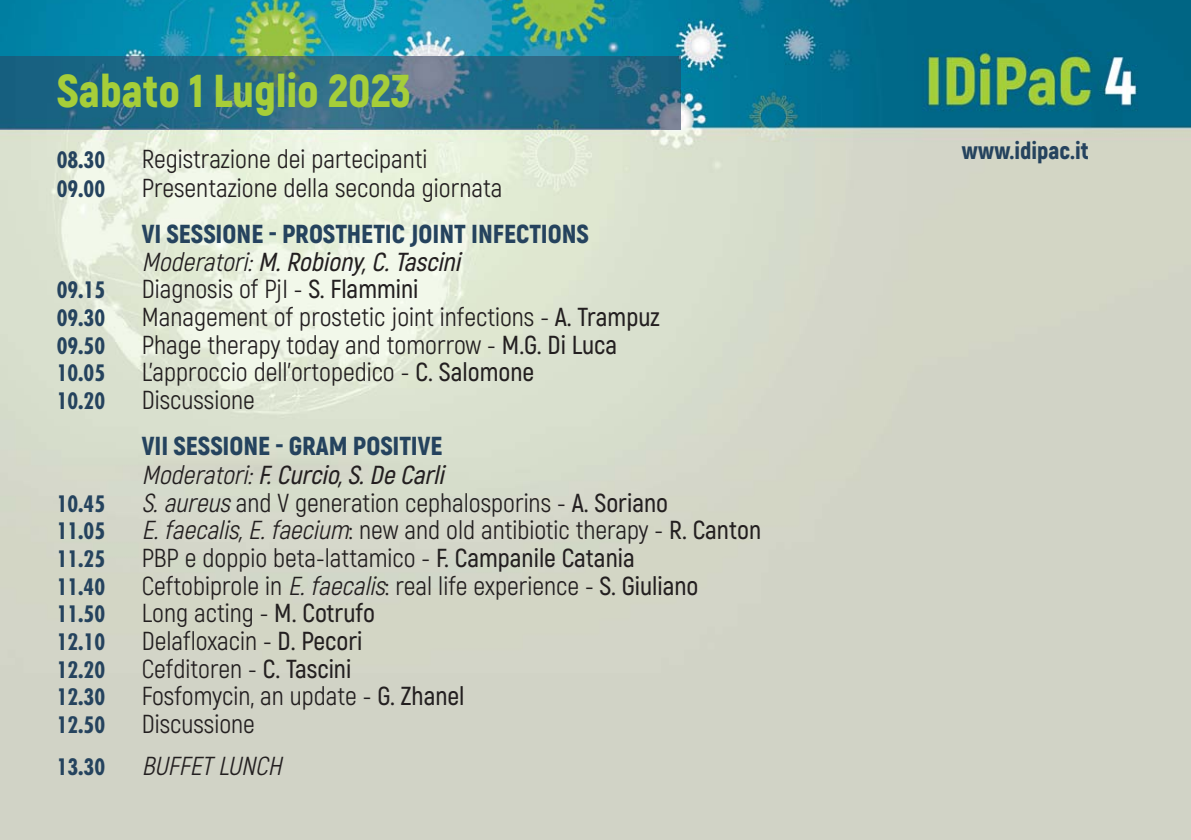
<style>
.page{position:relative;width:1191px;height:840px;background:#fff}
.page>*{position:absolute;margin:0;border:0;box-sizing:border-box;transform-origin:0 0}
.t1{font:900 46px "Akrobat";color:#a6ce39}
.t2{font:26px "Akrobat";color:#231f20}
.t3{font:900 26px/27.6px "Akrobat";color:#25435e}
.t4{font:italic 26px "Akrobat";color:#231f20}
.t5{font:900 24px "Akrobat";color:#25435e}
.t6{font:700 condensed 22px "Futura";color:#25435e}
.s1{font-weight:400;font-style:italic;color:#231f20}
.s2{font-weight:600;font-style:italic;color:#231f20}
.s3{font-weight:600}
.s4{font-style:italic}
</style>
<div class="page">
<img style="left:0;top:0;width:1191px;height:839px">
<img style="left:0;top:57px;width:680px;height:72px">
<h1 class="t1" style="left:57px;top:74px;width:356px">Sabato 1 Luglio 2023</h1>
<p class="t6" style="left:57px;top:150px;width:50px">08.30</p>
<p class="t2" style="left:142px;top:149px;width:287px">Registrazione dei partecipanti</p>
<p class="t6" style="left:57px;top:179px;width:50px">09.00</p>
<p class="t2" style="left:142px;top:178px;width:362px">Presentazione della seconda giornata</p>
<p class="t3" style="left:142px;top:222px;width:449px">VI SESSIONE - PROSTHETIC JOINT INFECTIONS<br><span class="s1">Moderatori:</span><span class="s2">M.Robiony,C.Tascini</span></p>
<p class="t6" style="left:57px;top:280px;width:50px">09.15</p>
<p class="t2" style="left:142px;top:279px;width:278px">Diagnosis of PjI - <span class="s3">S. Flammini</span></p>
<p class="t6" style="left:57px;top:308px;width:50px">09.30</p>
<p class="t2" style="left:142px;top:307px;width:519px">Management of prostetic joint infections - <span class="s3">A. Trampuz</span></p>
<p class="t6" style="left:57px;top:336px;width:50px">09.50</p>
<p class="t2" style="left:142px;top:334px;width:477px">Phage therapy today and tomorrow - <span class="s3">M.G. Di Luca</span></p>
<p class="t6" style="left:57px;top:363px;width:50px">10.05</p>
<p class="t2" style="left:142px;top:362px;width:394px">L'approccio dell'ortopedico - <span class="s3">C. Salomone</span></p>
<p class="t6" style="left:57px;top:391px;width:50px">10.20</p>
<p class="t2" style="left:142px;top:390px;width:115px">Discussione</p>
<p class="t3" style="left:142px;top:433px;width:308px;line-height:29px">VII SESSIONE - GRAM POSITIVE<br><span class="s1">Moderatori:</span><span class="s2">F.Curcio,S.De Carli</span></p>
<p class="t6" style="left:57px;top:493px;width:50px">10.45</p>
<p class="t2" style="left:142px;top:492px;width:528px"><span class="s4">S.aureus</span> and V generation cephalosporins - <span class="s3">A. Soriano</span></p>
<p class="t6" style="left:57px;top:521px;width:50px">11.05</p>
<p class="t2" style="left:142px;top:520px;width:621px"><span class="s4">E.faecalis,E.faecium</span>: new and old antibiotic therapy - <span class="s3">R. Canton</span></p>
<p class="t6" style="left:57px;top:549px;width:50px">11.25</p>
<p class="t2" style="left:142px;top:548px;width:494px">PBP e doppio beta-lattamico - <span class="s3">F. Campanile Catania</span></p>
<p class="t6" style="left:57px;top:576px;width:50px">11.40</p>
<p class="t2" style="left:142px;top:575px;width:558px">Ceftobiprole in <span class="s4">E.faecalis</span>: real life experience - <span class="s3">S. Giuliano</span></p>
<p class="t6" style="left:57px;top:604px;width:50px">11.50</p>
<p class="t2" style="left:142px;top:603px;width:235px">Long acting - <span class="s3">M. Cotrufo</span></p>
<p class="t6" style="left:57px;top:632px;width:50px">12.10</p>
<p class="t2" style="left:142px;top:631px;width:222px">Delafloxacin - <span class="s3">D. Pecori</span></p>
<p class="t6" style="left:57px;top:659px;width:50px">12.20</p>
<p class="t2" style="left:142px;top:658px;width:211px">Cefditoren - <span class="s3">C. Tascini</span></p>
<p class="t6" style="left:57px;top:687px;width:50px">12.30</p>
<p class="t2" style="left:142px;top:686px;width:324px">Fosfomycin, an update - <span class="s3">G. Zhanel</span></p>
<p class="t6" style="left:57px;top:714px;width:50px">12.50</p>
<p class="t2" style="left:142px;top:713px;width:115px">Discussione</p>
<p class="t6" style="left:57px;top:756px;width:50px">13.30</p>
<p class="t4" style="left:142px;top:755px;width:146px">BUFFET LUNCH</p>
<p class="t5" style="left:961px;top:141px;width:129px">www.idipac.it</p>
</div>
